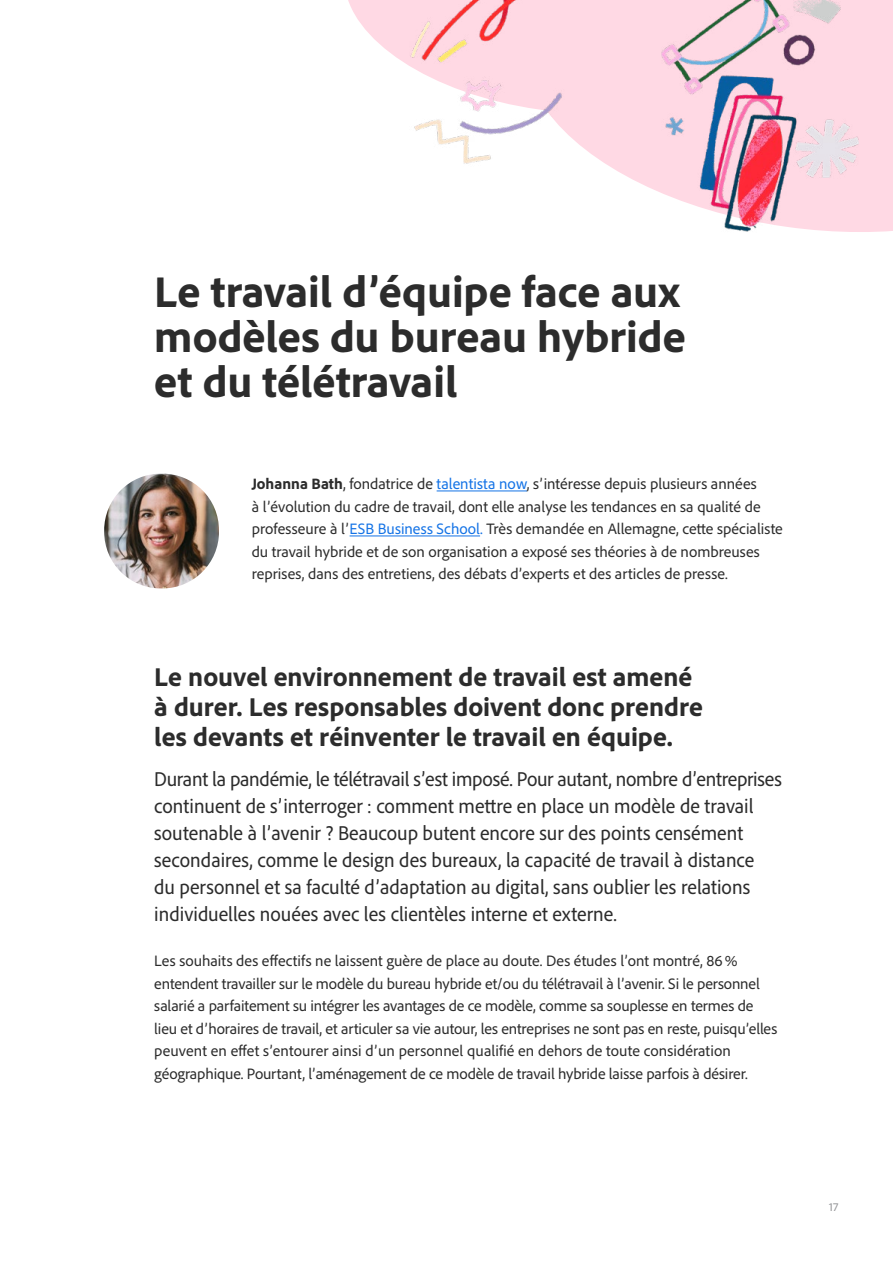
<style>
.page{position:relative;width:893px;height:1263px;background:#fff}
.page>*{position:absolute;margin:0;border:0;box-sizing:border-box;transform-origin:0 0}
.H1{font:800 45px/45px "Adobe Clean";color:#2c2c2c}
.t1{font:800 27px/30px "Adobe Clean";color:#2c2c2c}
.Intro_Copy{font:semi-condensed 21px/27px "Adobe Clean";color:#2c2c2c}
.Body{font:15.75px/22.5px "Adobe Clean";color:#2c2c2c}
.Page_Number{font:12px "Adobe Clean";color:#949598}
.s1{font-weight:800}
.s2{color:#1473e6}
</style>
<div class="page">
<img style="left:369px;top:0;width:524px;height:232px">
<hr style="left:437px;top:490px;width:90px;height:1px;background:#1473e6">
<hr style="left:350px;top:535px;width:130px;height:1px;background:#1473e6">
<img style="left:104px;top:474px;width:115px;height:114px">
<p class="H1" style="left:154px;top:268px;width:533px">Le travail d’équipe face aux modèles du bureau hybride et du télétravail</p>
<p class="Body" style="left:252px;top:472px;width:533px"><span class="s1">Johanna Bath</span>, fondatrice de <span class="s2">talentista now</span>, s’intéresse depuis plusieurs années<br>à l’évolution du cadre de travail, dont elle analyse les tendances en sa qualité de professeure à l’<span class="s2">ESB Business School.</span> Très demandée en Allemagne, cette spécialiste du travail hybride et de son organisation a exposé ses théories à de nombreuses reprises, dans des entretiens, des débats d’experts et des articles de presse.</p>
<h2 class="t1" style="left:154px;top:661px;width:550px">Le nouvel environnement de travail est amené à durer. Les responsables doivent donc prendre les devants et réinventer le travail en équipe.</h2>
<p class="Intro_Copy" style="left:154px;top:765px;width:629px">Durant la pandémie, le télétravail s’est imposé. Pour autant, nombre d’entreprises continuent de s’interroger : comment mettre en place un modèle de travail soutenable à l’avenir ? Beaucoup butent encore sur des points censément secondaires, comme le design des bureaux, la capacité de travail à distance<br>du personnel et sa faculté d’adaptation au digital, sans oublier les relations individuelles nouées avec les clientèles interne et externe.</p>
<p class="Body" style="left:154px;top:949px;width:624px">Les souhaits des effectifs ne laissent guère de place au doute. Des études l’ont montré, 86% entendent travailler sur le modèle du bureau hybride et/ou du télétravail à l’avenir. Si le personnel salarié a parfaitement su intégrer les avantages de ce modèle, comme sa souplesse en termes de lieu et d’horaires de travail, et articuler sa vie autour, les entreprises ne sont pas en reste, puisqu’elles peuvent en effet s’entourer ainsi d’un personnel qualifié en dehors de toute considération géographique. Pourtant, l’aménagement de ce modèle de travail hybride laisse parfois à désirer.</p>
<p class="Page_Number" style="left:829px;top:1199px;width:11px">17</p>
</div>
